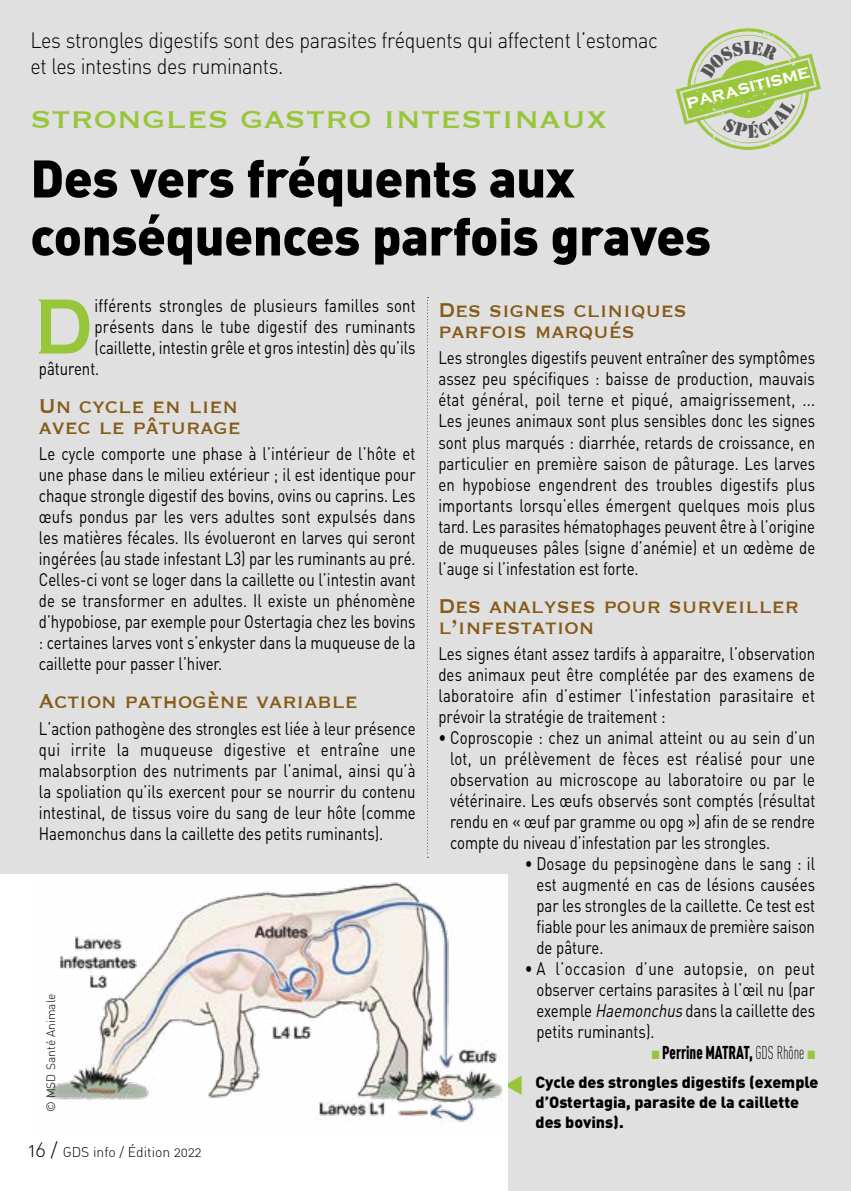
<style>
.page{position:relative;width:851px;height:1191px;background:#fff}
.page>*{position:absolute;margin:0;border:0;box-sizing:border-box;transform-origin:0 0}
.t1{font:700 81px "Copperplate Gothic";color:#98c63b;scale:.85 1}
.t2{font:900 52px/58px "DIN";letter-spacing:-.01em;color:#000}
.t3{font:38px "Copperplate";color:#98c63b}
.t4{font:26px/21px "Copperplate";color:#865a17;scale:.9 1}
.t5{font:22px/26px "DIN Light Alternate";letter-spacing:-.02em;color:#000;scale:.9 1}
.t6{font:700 19.2px "Copperplate Gothic";color:#fff}
.t7{font:900 18.4px "DIN Cond";color:#000;scale:.83 1}
.t8{font:18px/21px "DIN";color:#000;text-align:justify;scale:.83 1}
.t9{font:900 16px/20px "DIN";color:#000}
.t10{font:14px "DIN Light Alternate";color:#000}
.t11{font:12px "DIN Light Alternate";color:#000}
.s1{font-size:20px}
.s2{font-style:italic}
.s3{color:#98c63b}
.s4{font-family:"DIN Cond Light Alternate";font-weight:400}
</style>
<div class="page">
<div style="left:0;top:0;width:850px;height:1191px;background:#e0e0e0"></div>
<div style="left:0;top:874px;width:507px;height:317px;background:#fff"></div>
<img style="left:47px;top:882px;width:457px;height:241px">
<svg style="left:427px;top:297px;width:1px;height:560px"></svg>
<svg style="left:507px;top:1075px;width:1px;height:20px"></svg>
<svg style="left:675px;top:28px;width:145px;height:122px"></svg>
<p class="t5" style="left:30px;top:27px;width:698px">Les strongles digestifs sont des parasites fréquents qui affectent l’estomac et les intestins des ruminants.</p>
<h3 class="t3" style="left:30px;top:93px;width:578px">strongles gastro intestinaux</h3>
<h2 class="t2" style="left:30px;top:147px;width:682px">Des vers fréquents aux conséquences parfois graves</h2>
<p class="t6" style="left:683px;top:92px;width:128px;rotate:-15deg">parasitisme</p>
<h1 class="t1" style="left:35px;top:282px;width:69px">D</h1>
<p class="t8" style="left:95px;top:294px;width:388px">ifférents strongles de plusieurs familles sont</p>
<p class="t8" style="left:95px;top:315px;width:388px">présents dans le tube digestif des ruminants</p>
<p class="t8" style="left:95px;top:336px;width:388px">(caillette, intestin grêle et gros intestin) dès qu’ils</p>
<p class="t8" style="left:39px;top:357px;width:74px">pâturent.</p>
<h3 class="t4" style="left:39px;top:393px;width:226px">Un cycle en lien avec le pâturage</h3>
<p class="t8" style="left:39px;top:443px;width:455px">Le cycle comporte une phase à l’intérieur de l’hôte et une phase dans le milieu extérieur ; il est identique pour chaque strongle digestif des bovins, ovins ou caprins. Les œufs pondus par les vers adultes sont expulsés dans les matières fécales. Ils évolueront en larves qui seront ingérées (au stade infestant L3) par les ruminants au pré.<br>Celles-ci vont se loger dans la caillette ou l’intestin avant de se transformer en adultes. Il existe un phénomène d’hypobiose, par exemple pour Ostertagia chez les bovins : certaines larves vont s’enkyster dans la muqueuse de la caillette pour passer l’hiver.</p>
<h3 class="t4" style="left:39px;top:689px;width:356px">Action pathogène variable</h3>
<p class="t8" style="left:39px;top:717px;width:455px">L’action pathogène des strongles est liée à leur présence qui irrite la muqueuse digestive et entraîne une malabsorption des nutriments par l’animal, ainsi qu’à la spoliation qu’ils exercent pour se nourrir du contenu intestinal, de tissus voire du sang de leur hôte (comme Haemonchus dans la caillette des petits ruminants).</p>
<p class="t11" style="left:43px;top:1112px;width:120px;rotate:-90deg">© MSD Santé Animale</p>
<p class="t10" style="left:28px;top:1142px;width:175px"><span class="s1">16 /</span> GDS info / Édition 2022</p>
<h3 class="t4" style="left:438px;top:298px;width:278px">Des signes cliniques parfois marqués</h3>
<p class="t8" style="left:438px;top:347px;width:455px">Les strongles digestifs peuvent entraîner des symptômes assez peu spécifiques : baisse de production, mauvais état général, poil terne et piqué, amaigrissement, ...<br>Les jeunes animaux sont plus sensibles donc les signes sont plus marqués : diarrhée, retards de croissance, en particulier en première saison de pâturage. Les larves en hypobiose engendrent des troubles digestifs plus importants lorsqu’elles émergent quelques mois plus tard. Les parasites hématophages peuvent être à l’origine de muqueuses pâles (signe d’anémie) et un œdème de l’auge si l’infestation est forte.</p>
<h3 class="t4" style="left:438px;top:593px;width:402px">Des analyses pour surveiller l’infestation</h3>
<p class="t8" style="left:438px;top:643px;width:455px">Les signes étant assez tardifs à apparaitre, l’observation des animaux peut être complétée par des examens de laboratoire afin d’estimer l’infestation parasitaire et prévoir la stratégie de traitement :</p>
<p class="t8" style="left:450px;top:727px;width:441px;text-indent:-12px">• Coproscopie : chez un animal atteint ou au sein d’un lot, un prélèvement de fèces est réalisé pour une observation au microscope au laboratoire ou par le vétérinaire. Les œufs observés sont comptés (résultat rendu en « œuf par gramme ou opg ») afin de se rendre compte du niveau d’infestation par les strongles.</p>
<p class="t8" style="left:536px;top:853px;width:337px;text-indent:-12px">• Dosage du pepsinogène dans le sang : il est augmenté en cas de lésions causées par les strongles de la caillette. Ce test est fiable pour les animaux de première saison de pâture.</p>
<p class="t8" style="left:536px;top:958px;width:337px;text-indent:-12px">• A l’occasion d’une autopsie, on peut observer certains parasites à l’œil nu (par exemple <span class="s2">Haemonchus</span> dans la caillette des petits ruminants).</p>
<p class="t7" style="left:651px;top:1041px;width:198px"><span class="s3">■</span> Perrine MATRAT, <span class="s4">GDS Rhône</span> <span class="s3">■</span></p>
<p class="t9" style="left:535px;top:1071px;width:284px">Cycle des strongles digestifs (exemple d’Ostertagia, parasite de la caillette des bovins).</p>
</div>
